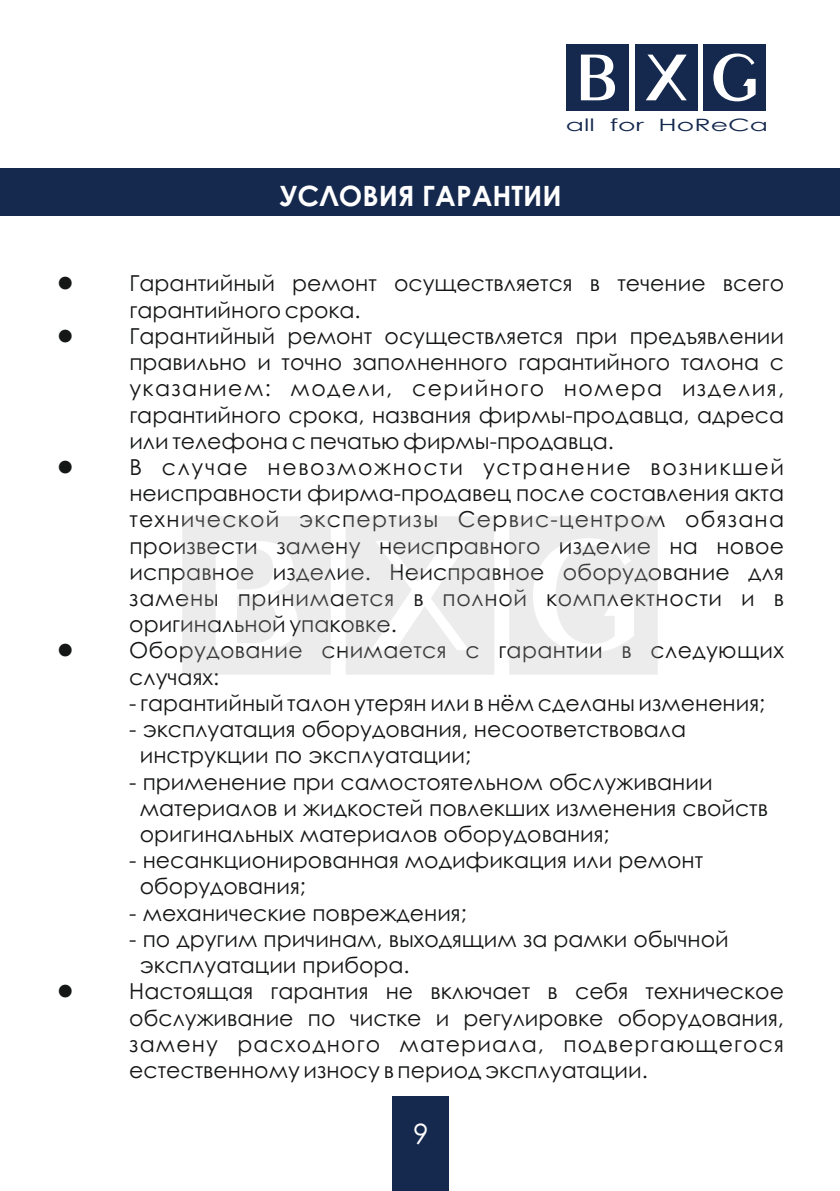
<style>
.page{position:relative;width:840px;height:1191px;background:#fff}
.page>*{position:absolute;margin:0;border:0;box-sizing:border-box;transform-origin:0 0}
.t1{font:700 28px "Century Gothic";color:#fff}
.t2{font:28px "Century Gothic";color:#fff}
.t3{font:22px/26.2px "Century Gothic";color:#151616}
.t4{font:22px "Wingdings";color:#151616}
.t5{font:17px "Century Gothic";color:#15294e;scale:1.57 1}
</style>
<div class="page">
<div style="left:0;top:169px;width:839px;height:47px;background:#15294e"></div>
<div style="left:391px;top:1096px;width:57px;height:95px;background:#15294e"></div>
<div style="left:566px;top:44px;width:62px;height:67px;background:#15294e"></div>
<div style="left:634px;top:44px;width:63px;height:67px;background:#15294e"></div>
<div style="left:703px;top:44px;width:62px;height:67px;background:#15294e"></div>
<svg style="left:580px;top:55px;width:34px;height:45px"></svg>
<svg style="left:646px;top:55px;width:40px;height:45px"></svg>
<svg style="left:713px;top:54px;width:42px;height:47px"></svg>
<svg style="left:182px;top:516px;width:148px;height:158px"></svg>
<svg style="left:346px;top:516px;width:148px;height:158px"></svg>
<svg style="left:509px;top:516px;width:148px;height:158px"></svg>
<p class="t5" style="left:565px;top:118px;width:130px">all for HoReCa</p>
<p class="t1" style="left:279px;top:185px;width:283px">УСЛОВИЯ ГАРАНТИИ</p>
<p class="t4" style="left:57px;top:274px;width:18px">●</p>
<p class="t3" style="left:129px;top:272px;width:656px">Гарантийный ремонт осуществляется в течение всего гарантийного срока.</p>
<p class="t4" style="left:57px;top:327px;width:18px">●</p>
<p class="t3" style="left:129px;top:325px;width:656px;text-align:justify">Гарантийный ремонт осуществляется при предъявлении правильно и точно заполненного гарантийного талона с указанием: модели, серийного номера изделия, гарантийного срока, названия фирмы-продавца, адреса или телефона с печатью фирмы-продавца.</p>
<p class="t4" style="left:57px;top:458px;width:18px">●</p>
<p class="t3" style="left:129px;top:456px;width:656px;text-align:justify">В случае невозможности устранение возникшей неисправности фирма-продавец после составления акта технической экспертизы Сервис-центром обязана произвести замену неисправного изделие на новое исправное изделие. Неисправное оборудование для замены принимается в полной комплектности и в оригинальной упаковке.</p>
<p class="t4" style="left:57px;top:641px;width:18px">●</p>
<p class="t3" style="left:129px;top:639px;width:655px">Оборудование снимается с гарантии в следующих случаях:</p>
<p class="t3" style="left:129px;top:692px;width:637px">- гарантийный талон утерян или в нём сделаны изменения;</p>
<p class="t3" style="left:140px;top:718px;width:547px;text-indent:-10px">- эксплуатация оборудования, несоответствовала инструкции по эксплуатации;</p>
<p class="t3" style="left:140px;top:770px;width:629px;text-indent:-10px">- применение при самостоятельном обслуживании материалов и жидкостей повлекших изменения свойств оригинальных материалов оборудования;</p>
<p class="t3" style="left:140px;top:849px;width:564px;text-indent:-10px">- несанкционированная модификация или ремонт оборудования;</p>
<p class="t3" style="left:129px;top:901px;width:339px">- механические повреждения;</p>
<p class="t3" style="left:140px;top:927px;width:590px;text-indent:-10px">- по другим причинам, выходящим за рамки обычной эксплуатации прибора.</p>
<p class="t4" style="left:57px;top:982px;width:18px">●</p>
<p class="t3" style="left:129px;top:980px;width:656px;text-align:justify">Настоящая гарантия не включает в себя техническое обслуживание по чистке и регулировке оборудования, замену расходного материала, подвергающегося естественному износу в период эксплуатации.</p>
<p class="t2" style="left:413px;top:1122px;width:17px">9</p>
</div>
